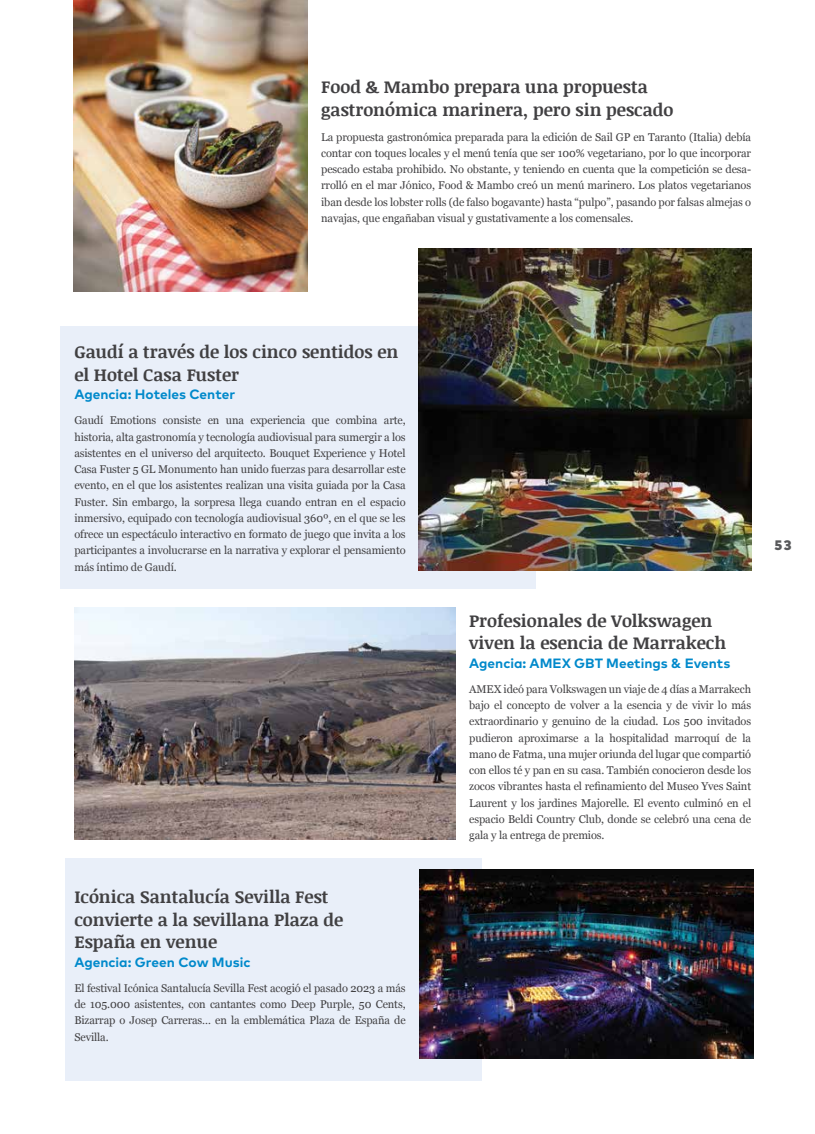
<style>
.page{position:relative;width:815px;height:1134px;background:#fff}
.page>*{position:absolute;margin:0;border:0;box-sizing:border-box;transform-origin:0 0}
.t1{font:700 17.5px/22.5px "Noticia Text";color:#414042}
.t2{font:900 13.75px "Mark Pro";color:#58595b}
.t3{font:700 13.5px "Mark Pro";color:#0089cb}
.t4{font:11.25px/16.2px "Georgia";letter-spacing:-.01em;color:#414042;text-align:justify}
</style>
<div class="page">
<div style="left:65px;top:858px;width:417px;height:223px;background:#e9eff9"></div>
<div style="left:60px;top:326px;width:476px;height:262px;background:#e9eff9"></div>
<img style="left:419px;top:248px;width:332px;height:323px">
<img style="left:74px;top:608px;width:381px;height:231px">
<img style="left:420px;top:870px;width:333px;height:188px">
<img style="left:74px;top:0;width:233px;height:291px">
<h1 class="t1" style="left:321px;top:75px;width:354px">Food &amp; Mambo prepara una propuesta gastronómica marinera, pero sin pescado</h1>
<p class="t4" style="left:321px;top:128px;width:432px">La propuesta gastronómica preparada para la edición de Sail GP en Taranto (Italia) debía contar con toques locales y el menú tenía que ser 100% vegetariano, por lo que incorporar pescado estaba prohibido. No obstante, y teniendo en cuenta que la competición se desa&shy;rrolló en el mar Jónico, Food &amp; Mambo creó un menú marinero. Los platos vegetarianos iban desde los lobster rolls (de falso bogavante) hasta “pulpo”, pasando por falsas almejas o navajas, que engañaban visual y gustativamente a los comensales.</p>
<h1 class="t1" style="left:74px;top:340px;width:326px">Gaudí a través de los cinco sentidos en el Hotel Casa Fuster</h1>
<p class="t3" style="left:74px;top:384px;width:162px">Agencia: Hoteles Center</p>
<p class="t4" style="left:74px;top:412px;width:333px">Gaudí Emotions consiste en una experiencia que combina arte, historia, alta gastronomía y tecnología audiovisual para sumergir a los asistentes en el universo del arquitecto. Bouquet Experience y Hotel Casa Fuster 5 GL Monumento han unido fuerzas para desarrollar este evento, en el que los asistentes realizan una visita guiada por la Casa Fuster. Sin embargo, la sorpresa llega cuando entran en el espacio inmersivo, equipado con tecnología audiovisual 360º, en el que se les ofrece un espectáculo interactivo en formato de juego que invita a los participantes a involucrarse en la narrativa y explorar el pensamiento más íntimo de Gaudí.</p>
<h1 class="t1" style="left:74px;top:885px;width:270px">Icónica Santalucía Sevilla Fest convierte a la sevillana Plaza de<br>España en venue</h1>
<p class="t3" style="left:74px;top:952px;width:178px">Agencia: Green Cow Music</p>
<p class="t4" style="left:74px;top:979px;width:333px">El festival Icónica Santalucía Sevilla Fest acogió el pasado 2023 a más de 105.000 asistentes, con cantantes como Deep Purple, 50 Cents, Bizarrap o Josep Carreras… en la emblemática Plaza de España de Sevilla.</p>
<p class="t2" style="left:774px;top:534px;width:19px">53</p>
<h1 class="t1" style="left:469px;top:608px;width:258px">Profesionales de Volkswagen viven la esencia de Marrakech</h1>
<p class="t3" style="left:469px;top:653px;width:263px">Agencia: AMEX GBT Meetings &amp; Events</p>
<p class="t4" style="left:469px;top:680px;width:283px">AMEX ideó para Volkswagen un viaje de 4 días a Marrakech bajo el concepto de volver a la esencia y de vivir lo más extraordinario y genuino de la ciudad. Los 500 invitados pudieron aproximarse a la hospitalidad marroquí de la mano de Fatma, una mujer oriunda del lugar que compartió con ellos té y pan en su casa. También conocieron desde los zocos vibrantes hasta el refinamiento del Museo Yves Saint Laurent y los jardines Majorelle. El evento culminó en el espacio Beldi Country Club, donde se celebró una cena de gala y la entrega de premios.</p>
</div>
